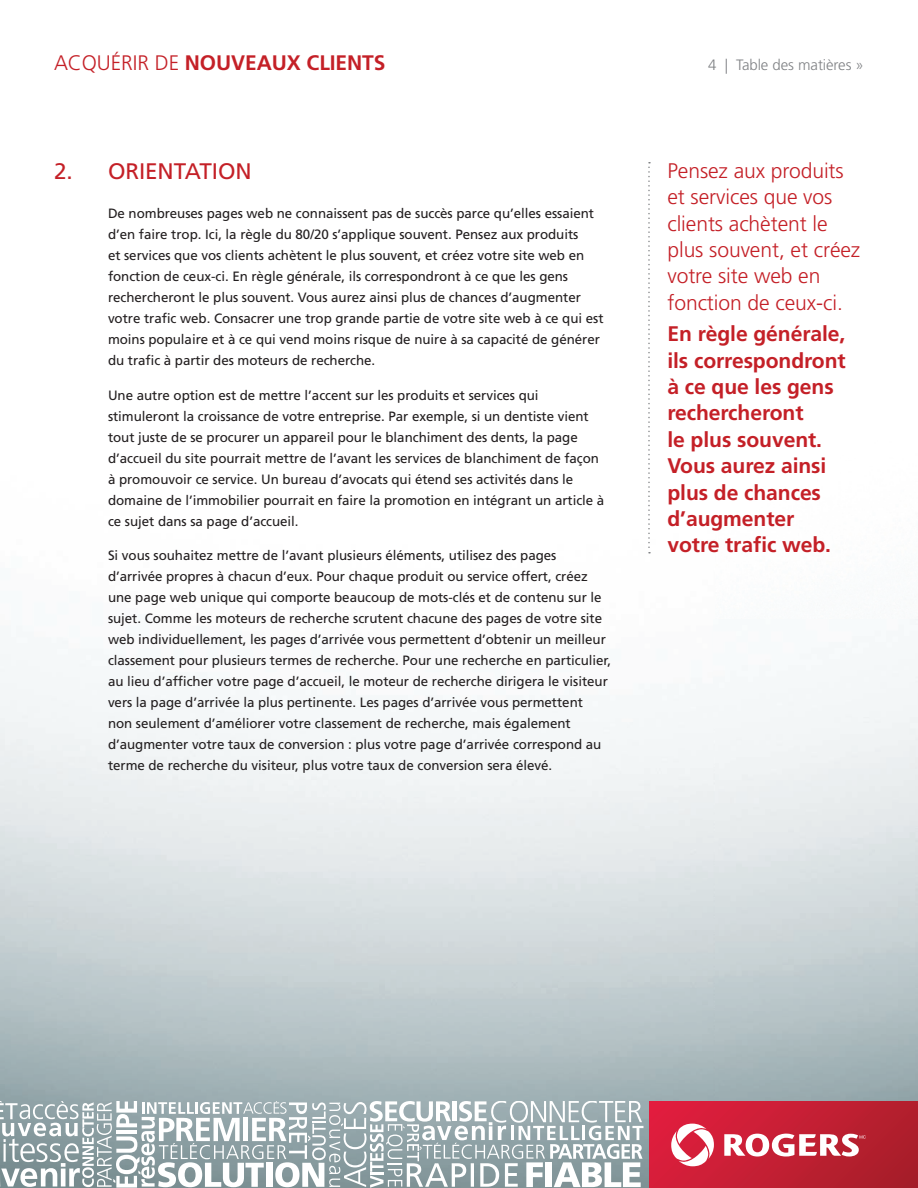
<style>
.page{position:relative;width:918px;height:1188px;background:#fff}
.page>*{position:absolute;margin:0;border:0;box-sizing:border-box;transform-origin:0 0}
.t1{font:22.5px "Frutiger";letter-spacing:-.005em;color:#c42027}
.t2{font:700 21.15px/26.4px "Frutiger";letter-spacing:-.005em;color:#c42027}
.t3{font:300 21.15px/26.4px "Frutiger";letter-spacing:-.005em;color:#c42027}
.t4{font:700 21px "Frutiger";letter-spacing:-.005em;color:#c42027}
.t5{font:300 15px "Frutiger";letter-spacing:-.005em;color:#808285}
.t6{font:13.5px/21px "Frutiger";letter-spacing:-.005em;color:#231f20}
.s1{font-weight:300}
</style>
<div class="page">
<div style="left:649px;top:1101px;width:269px;height:87px;background:linear-gradient(to right,#de1e3d,#ab1f2a)"></div>
<svg style="left:724px;top:1133px;width:142px;height:24px"></svg>
<svg style="left:671px;top:1124px;width:43px;height:42px"></svg>
<svg style="left:0;top:1101px;width:643px;height:87px"></svg>
<svg style="left:648px;top:162px;width:2px;height:392px"></svg>
<h3 class="t4" style="left:54px;top:50px;width:333px"><span class="s1">ACQUÉRIR DE</span> NOUVEAUX CLIENTS</h3>
<p class="t5" style="left:708px;top:56px;width:157px">4 | Table des matières »</p>
<h1 class="t1" style="left:54px;top:158px;width:199px">2. ORIENTATION</h1>
<h2 class="t3" style="left:667px;top:158px;width:194px">Pensez aux produits et services que vos clients achètent le plus souvent, et créez votre site web en fonction de ceux-ci.</h2>
<h2 class="t2" style="left:667px;top:321px;width:180px">En règle générale, ils correspondront à ce que les gens rechercheront<br>le plus souvent.<br>Vous aurez ainsi plus de chances d’augmenter votre trafic web.</h2>
<p class="t6" style="left:108px;top:203px;width:497px">De nombreuses pages web ne connaissent pas de succès parce qu’elles essaient d’en faire trop. Ici, la règle du 80/20 s’applique souvent. Pensez aux produits<br>et services que vos clients achètent le plus souvent, et créez votre site web en fonction de ceux-ci. En règle générale, ils correspondront à ce que les gens rechercheront le plus souvent. Vous aurez ainsi plus de chances d’augmenter votre trafic web. Consacrer une trop grande partie de votre site web à ce qui est moins populaire et à ce qui vend moins risque de nuire à sa capacité de générer du trafic à partir des moteurs de recherche.</p>
<p class="t6" style="left:108px;top:385px;width:498px">Une autre option est de mettre l’accent sur les produits et services qui stimuleront la croissance de votre entreprise. Par exemple, si un dentiste vient tout juste de se procurer un appareil pour le blanchiment des dents, la page d’accueil du site pourrait mettre de l’avant les services de blanchiment de façon à promouvoir ce service. Un bureau d’avocats qui étend ses activités dans le domaine de l’immobilier pourrait en faire la promotion en intégrant un article à ce sujet dans sa page d’accueil.</p>
<p class="t6" style="left:108px;top:545px;width:505px">Si vous souhaitez mettre de l’avant plusieurs éléments, utilisez des pages d’arrivée propres à chacun d’eux. Pour chaque produit ou service offert, créez une page web unique qui comporte beaucoup de mots-clés et de contenu sur le sujet. Comme les moteurs de recherche scrutent chacune des pages de votre site web individuellement, les pages d’arrivée vous permettent d’obtenir un meilleur classement pour plusieurs termes de recherche. Pour une recherche en particulier, au lieu d’afficher votre page d’accueil, le moteur de recherche dirigera le visiteur vers la page d’arrivée la plus pertinente. Les pages d’arrivée vous permettent<br>non seulement d’améliorer votre classement de recherche, mais également d’augmenter votre taux de conversion : plus votre page d’arrivée correspond au terme de recherche du visiteur, plus votre taux de conversion sera élevé.</p>
</div>
